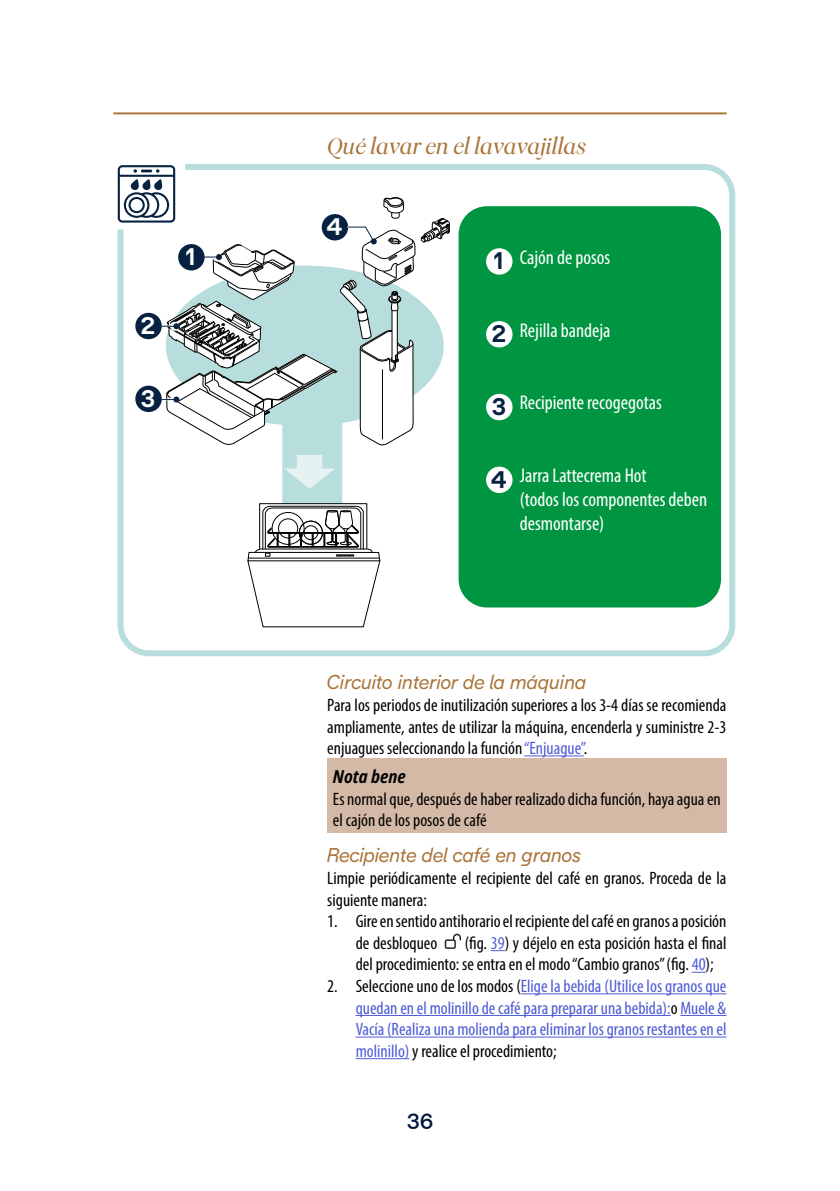
<style>
.page{position:relative;width:840px;height:1191px;background:#fff}
.page>*{position:absolute;margin:0;border:0;box-sizing:border-box;transform-origin:0 0}
.didascalie{font:italic 24px "De Longhi Serif";color:#aa743a}
.t1{font:700 24px "De Longhi Sans";color:#fff}
.t2{font:700 24px "De Longhi Sans";color:#072241}
.t3{font:500 22px "De Longhi Sans";color:#02183e}
.testo{font:condensed 20px/24px "Myriad Pro";color:#fff}
.sottoparagrafo{font:italic 20px "De Longhi Sans";color:#aa743a}
.testo-2{font:condensed 18px/21.6px "Myriad Pro";color:#000}
.t4{font:condensed 18px/21.6px "Myriad Pro";color:#4f5cd6;text-align:justify}
.pericoli{font:italic 700 condensed 18px "Noto Sans";color:#000}
.s1{color:#4f5cd6}
.s2{color:#000}
</style>
<div class="page">
<hr style="left:113px;top:112px;width:613px;height:2px;background:#aa743a">
<svg style="left:117px;top:164px;width:619px;height:493px"></svg>
<div style="left:282px;top:305px;width:60px;height:288px;background:#b7dedc"></div>
<svg style="left:450px;top:258px;width:7px;height:176px"></svg>
<div style="left:259px;top:503px;width:108px;height:46px;background:#252a2a"></div>
<svg style="left:247px;top:504px;width:133px;height:123px"></svg>
<div style="left:458px;top:206px;width:262px;height:401px;background:#009641;border-radius:28px"></div>
<div style="left:486px;top:248px;width:26px;height:27px;background:#fff;border-radius:50%"></div>
<div style="left:486px;top:321px;width:26px;height:26px;background:#fff;border-radius:50%"></div>
<div style="left:486px;top:394px;width:26px;height:26px;background:#fff;border-radius:50%"></div>
<div style="left:486px;top:466px;width:26px;height:27px;background:#fff;border-radius:50%"></div>
<svg style="left:118px;top:165px;width:332px;height:324px"></svg>
<hr style="left:523px;top:755px;width:60px;height:1px;background:#4f5cd6">
<svg style="left:490px;top:950px;width:14px;height:1px"></svg>
<svg style="left:691px;top:971px;width:14px;height:1px"></svg>
<hr style="left:520px;top:993px;width:206px;height:1px;background:#4f5cd6">
<hr style="left:355px;top:1015px;width:315px;height:1px;background:#4f5cd6">
<hr style="left:680px;top:1015px;width:46px;height:1px;background:#4f5cd6">
<hr style="left:355px;top:1036px;width:371px;height:1px;background:#4f5cd6">
<hr style="left:355px;top:1058px;width:54px;height:1px;background:#4f5cd6">
<div style="left:327px;top:757px;width:399px;height:75px;background:#d4b9a6"></div>
<svg style="left:444px;top:933px;width:17px;height:15px"></svg>
<p class="t1" style="left:141px;top:311px;width:16px">2</p>
<p class="t1" style="left:141px;top:383px;width:16px">3</p>
<p class="t1" style="left:186px;top:242px;width:11px">1</p>
<p class="didascalie" style="left:327px;top:132px;width:260px">Qué lavar en el lavavajillas</p>
<p class="t1" style="left:326px;top:212px;width:18px">4</p>
<p class="t2" style="left:494px;top:246px;width:11px">1</p>
<p class="testo" style="left:519px;top:245px;width:92px">Cajón de posos</p>
<p class="t2" style="left:491px;top:319px;width:16px">2</p>
<p class="testo" style="left:519px;top:318px;width:92px">Rejilla bandeja</p>
<p class="t2" style="left:491px;top:392px;width:16px">3</p>
<p class="testo" style="left:519px;top:390px;width:143px">Recipiente recogegotas</p>
<p class="t2" style="left:490px;top:464px;width:18px">4</p>
<p class="testo" style="left:519px;top:463px;width:128px">Jarra Lattecrema Hot</p>
<p class="testo" style="left:519px;top:487px;width:189px">(todos los componentes deben desmontarse)</p>
<p class="sottoparagrafo" style="left:327px;top:670px;width:261px">Circuito interior de la máquina</p>
<p class="testo-2" style="left:327px;top:694px;width:400px;text-align:justify">Para los periodos de inutilización superiores a los 3-4 días se recomienda ampliamente, antes de utilizar la máquina, encenderla y suministre 2-3 enjuagues seleccionando la función <span class="s1">“Enjuague”</span>.</p>
<p class="pericoli" style="left:333px;top:764px;width:74px">Nota bene</p>
<p class="testo-2" style="left:333px;top:788px;width:389px">Es normal que, después de haber realizado dicha función, haya agua en el cajón de los posos de café</p>
<p class="sottoparagrafo" style="left:327px;top:843px;width:255px">Recipiente del café en granos</p>
<p class="testo-2" style="left:327px;top:867px;width:400px">Limpie periódicamente el recipiente del café en granos. Proceda de la siguiente manera:</p>
<p class="testo-2" style="left:355px;top:910px;width:372px;text-indent:-28px">1. Gire en sentido antihorario el recipiente del café en granos a posición de desbloqueo</p>
<p class="testo-2" style="left:355px;top:932px;width:372px;text-indent:109px">(fig. <span class="s1">39</span>) y déjelo en esta posición hasta el final del procedimiento: se entra en el modo “Cambio granos” (fig. <span class="s1">40</span>);</p>
<p class="t4" style="left:355px;top:975px;width:372px;text-indent:-28px"><span class="s2">2. Seleccione uno de los modos (</span>Elige la bebida (Utilice los granos que quedan en el molinillo de café para preparar una bebida):<span class="s2">o</span> Muele &amp; Vacía (Realiza una molienda para eliminar los granos restantes en el molinillo) <span class="s2">y realice el procedimiento;</span></p>
<p class="t3" style="left:406px;top:1108px;width:28px">36</p>
</div>
